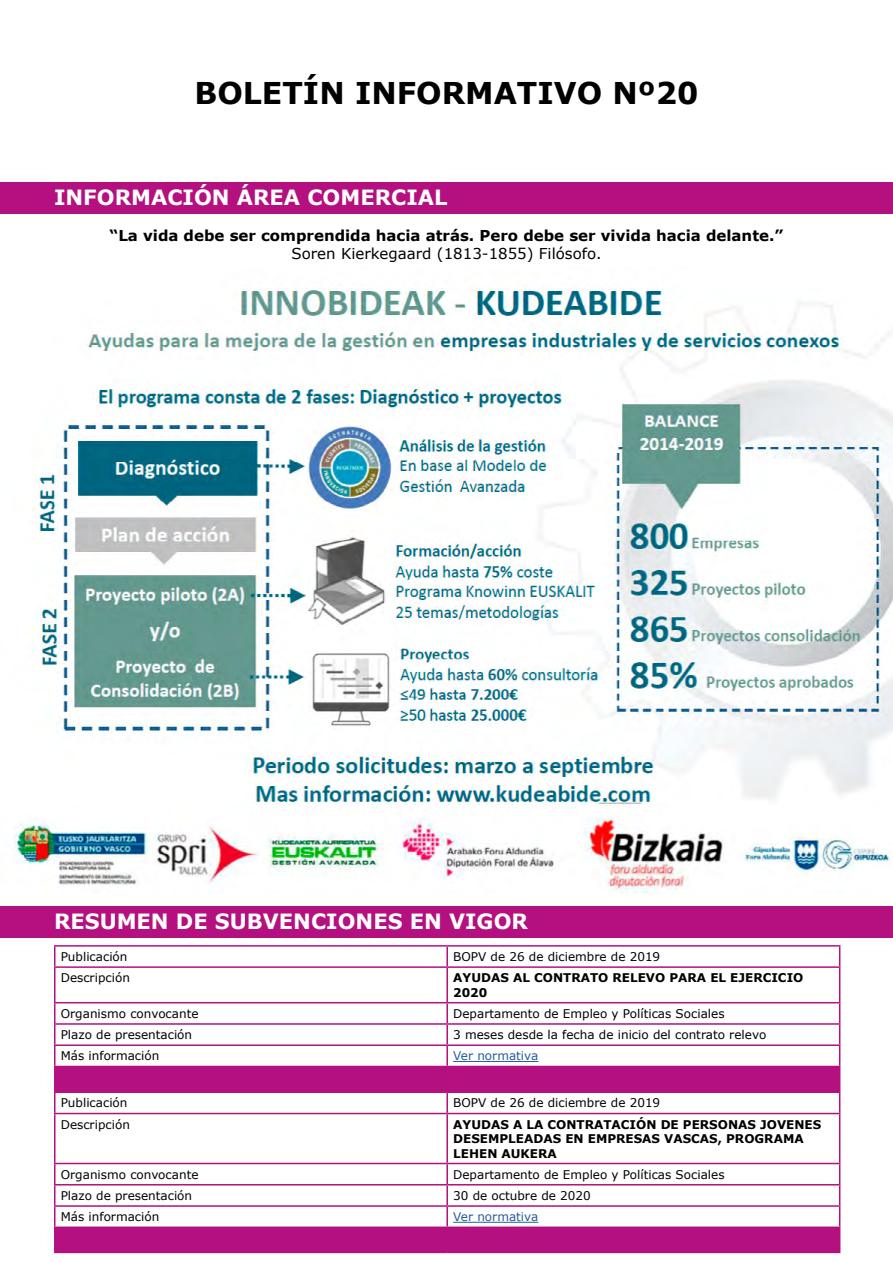
<style>
.page{position:relative;width:893px;height:1263px;background:#fff}
.page>*{position:absolute;margin:0;border:0;box-sizing:border-box;transform-origin:0 0}
.t1{font:700 30px "Verdana";color:#000}
.t2{font:700 21px "Verdana";color:#fff}
.t3{font:700 15px "Verdana";color:#000}
.t4{font:15px "Verdana";color:#000}
.t5{font:12px "Verdana";color:#000}
.t6{font:700 12px/14.4px "Verdana";color:#000}
.t7{font:12px "Verdana";color:#275b9b}
</style>
<div class="page">
<div style="left:0;top:182px;width:893px;height:32px;background:#b41080"></div>
<img style="left:12px;top:287px;width:881px;height:607px">
<div style="left:0;top:906px;width:893px;height:32px;background:#b41080"></div>
<svg style="left:56px;top:1067px;width:783px;height:184px"></svg>
<svg style="left:446px;top:947px;width:2px;height:19px"></svg>
<hr style="left:54px;top:966px;width:393px;height:2px;background:#b41080">
<hr style="left:447px;top:966px;width:393px;height:2px;background:#b41080">
<hr style="left:446px;top:968px;width:2px;height:34px;background:#b41080">
<hr style="left:54px;top:1002px;width:393px;height:1px;background:#b41080">
<hr style="left:447px;top:1002px;width:393px;height:1px;background:#b41080">
<hr style="left:446px;top:1003px;width:2px;height:20px;background:#b41080">
<hr style="left:54px;top:1023px;width:393px;height:2px;background:#b41080">
<hr style="left:447px;top:1023px;width:393px;height:2px;background:#b41080">
<svg style="left:446px;top:1025px;width:2px;height:19px"></svg>
<hr style="left:54px;top:1044px;width:393px;height:2px;background:#b41080">
<hr style="left:447px;top:1044px;width:393px;height:2px;background:#b41080">
<hr style="left:446px;top:1046px;width:2px;height:20px;background:#b41080">
<hr style="left:54px;top:1066px;width:393px;height:1px;background:#b41080">
<hr style="left:447px;top:1066px;width:393px;height:1px;background:#b41080">
<hr style="left:446px;top:1067px;width:2px;height:24px;background:#b41080">
<hr style="left:54px;top:1091px;width:393px;height:2px;background:#b41080">
<hr style="left:447px;top:1091px;width:393px;height:2px;background:#b41080">
<hr style="left:446px;top:1093px;width:2px;height:20px;background:#b41080">
<hr style="left:54px;top:1113px;width:393px;height:1px;background:#b41080">
<hr style="left:447px;top:1113px;width:393px;height:1px;background:#b41080">
<hr style="left:446px;top:1114px;width:2px;height:49px;background:#b41080">
<hr style="left:54px;top:1163px;width:393px;height:1px;background:#b41080">
<hr style="left:447px;top:1163px;width:393px;height:1px;background:#b41080">
<hr style="left:446px;top:1164px;width:2px;height:20px;background:#b41080">
<hr style="left:54px;top:1184px;width:393px;height:1px;background:#b41080">
<hr style="left:447px;top:1184px;width:393px;height:1px;background:#b41080">
<hr style="left:446px;top:1185px;width:2px;height:20px;background:#b41080">
<hr style="left:54px;top:1205px;width:393px;height:2px;background:#b41080">
<hr style="left:447px;top:1205px;width:393px;height:2px;background:#b41080">
<svg style="left:446px;top:1207px;width:2px;height:19px"></svg>
<hr style="left:54px;top:1226px;width:393px;height:2px;background:#b41080">
<hr style="left:447px;top:1226px;width:393px;height:2px;background:#b41080">
<hr style="left:446px;top:1228px;width:2px;height:23px;background:#b41080">
<hr style="left:54px;top:945px;width:393px;height:2px;background:#b41080">
<svg style="left:54px;top:947px;width:2px;height:19px"></svg>
<hr style="left:447px;top:945px;width:393px;height:2px;background:#b41080">
<svg style="left:839px;top:947px;width:1px;height:19px"></svg>
<hr style="left:54px;top:968px;width:2px;height:34px;background:#b41080">
<hr style="left:839px;top:968px;width:1px;height:34px;background:#b41080">
<hr style="left:54px;top:1003px;width:2px;height:20px;background:#b41080">
<svg style="left:54px;top:1025px;width:2px;height:19px"></svg>
<hr style="left:54px;top:1046px;width:2px;height:20px;background:#b41080">
<hr style="left:54px;top:1067px;width:2px;height:24px;background:#b41080">
<hr style="left:54px;top:1093px;width:2px;height:20px;background:#b41080">
<svg style="left:839px;top:1003px;width:1px;height:110px"></svg>
<hr style="left:54px;top:1114px;width:2px;height:49px;background:#b41080">
<hr style="left:839px;top:1114px;width:1px;height:49px;background:#b41080">
<hr style="left:54px;top:1164px;width:2px;height:20px;background:#b41080">
<hr style="left:54px;top:1185px;width:2px;height:20px;background:#b41080">
<svg style="left:54px;top:1207px;width:2px;height:19px"></svg>
<hr style="left:54px;top:1228px;width:2px;height:23px;background:#b41080">
<svg style="left:839px;top:1164px;width:1px;height:87px"></svg>
<hr style="left:54px;top:1251px;width:393px;height:2px;background:#b41080">
<hr style="left:447px;top:1251px;width:393px;height:2px;background:#b41080">
<hr style="left:453px;top:1061px;width:85px;height:1px;background:#275b9b">
<hr style="left:453px;top:1222px;width:85px;height:1px;background:#275b9b">
<h1 class="t1" style="left:195px;top:73px;width:505px">BOLETÍN INFORMATIVO Nº20</h1>
<h2 class="t2" style="left:54px;top:184px;width:395px">INFORMACIÓN ÁREA COMERCIAL</h2>
<p class="t3" style="left:110px;top:226px;width:675px">“La vida debe ser comprendida hacia atrás. Pero debe ser vivida hacia delante.”</p>
<p class="t4" style="left:291px;top:244px;width:311px">Soren Kierkegaard (1813-1855) Filósofo.</p>
<h2 class="t2" style="left:54px;top:908px;width:475px">RESUMEN DE SUBVENCIONES EN VIGOR</h2>
<p class="t5" style="left:61px;top:949px;width:68px">Publicación</p>
<p class="t5" style="left:453px;top:949px;width:209px">BOPV de 26 de diciembre de 2019</p>
<p class="t5" style="left:61px;top:970px;width:71px">Descripción</p>
<p class="t6" style="left:453px;top:971px;width:352px">AYUDAS AL CONTRATO RELEVO PARA EL EJERCICIO<br>2020</p>
<p class="t5" style="left:61px;top:1006px;width:139px">Organismo convocante</p>
<p class="t5" style="left:453px;top:1006px;width:273px">Departamento de Empleo y Políticas Sociales</p>
<p class="t5" style="left:61px;top:1027px;width:133px">Plazo de presentación</p>
<p class="t5" style="left:453px;top:1027px;width:315px">3 meses desde la fecha de inicio del contrato relevo</p>
<p class="t5" style="left:61px;top:1048px;width:100px">Más información</p>
<p class="t7" style="left:453px;top:1048px;width:87px">Ver normativa</p>
<p class="t5" style="left:61px;top:1095px;width:68px">Publicación</p>
<p class="t5" style="left:453px;top:1095px;width:209px">BOPV de 26 de diciembre de 2019</p>
<p class="t5" style="left:61px;top:1117px;width:71px">Descripción</p>
<p class="t6" style="left:453px;top:1117px;width:369px">AYUDAS A LA CONTRATACIÓN DE PERSONAS JOVENES<br>DESEMPLEADAS EN EMPRESAS VASCAS, PROGRAMA<br>LEHEN AUKERA</p>
<p class="t5" style="left:61px;top:1167px;width:139px">Organismo convocante</p>
<p class="t5" style="left:453px;top:1167px;width:273px">Departamento de Empleo y Políticas Sociales</p>
<p class="t5" style="left:61px;top:1188px;width:133px">Plazo de presentación</p>
<p class="t5" style="left:453px;top:1188px;width:139px">30 de octubre de 2020</p>
<p class="t5" style="left:61px;top:1209px;width:100px">Más información</p>
<p class="t7" style="left:453px;top:1209px;width:87px">Ver normativa</p>
</div>
